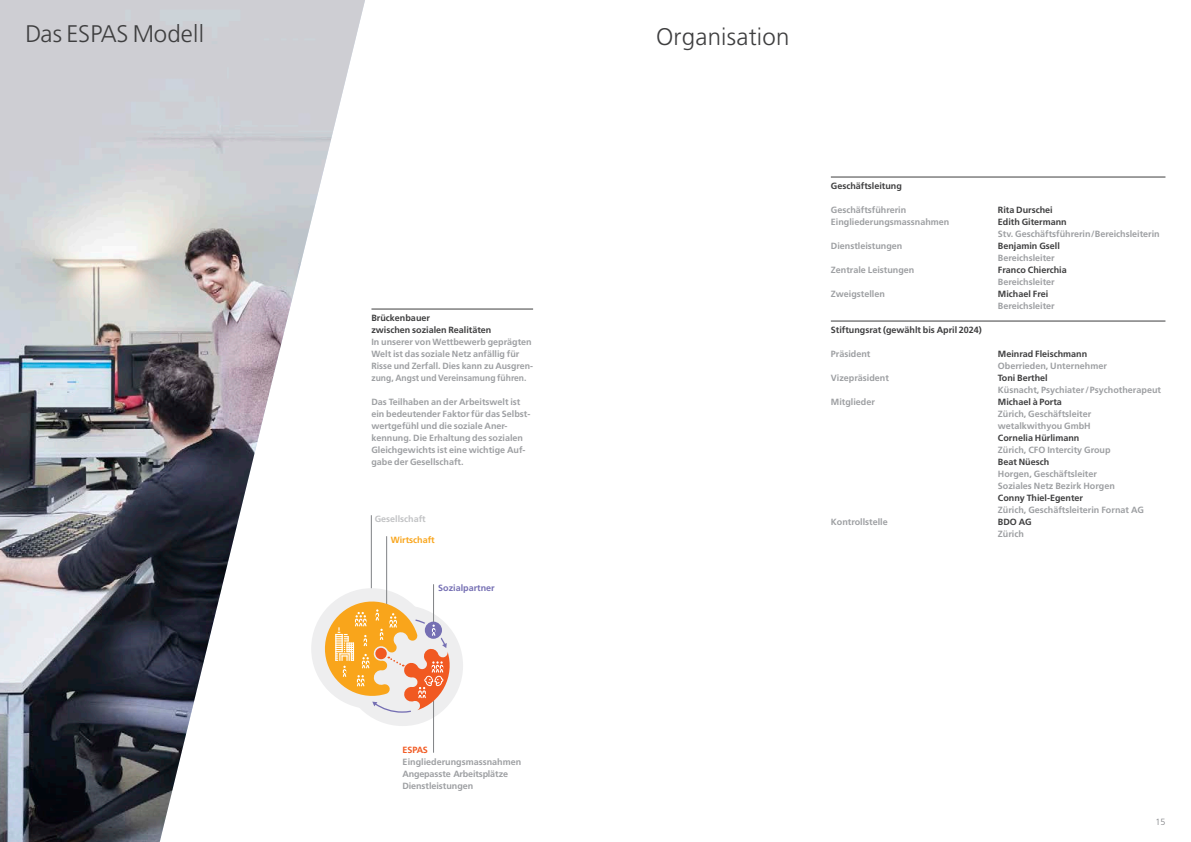
<style>
.page{position:relative;width:1191px;height:842px;background:#fff}
.page>*{position:absolute;margin:0;border:0;box-sizing:border-box;transform-origin:0 0}
.t1{font:300 24px "Frutiger";letter-spacing:.01em;color:#3e3e3f}
.t2{font:700 9px/12px "Frutiger";color:#9d9fa2}
.t3{font:700 9px/12px "Frutiger";color:#3e3e3f}
.t4{font:700 9px "Frutiger";color:#756fb3}
.t5{font:700 9px "Frutiger";color:#c1c2c4}
.t6{font:700 9px "Frutiger";color:#f9a51b}
.t7{font:700 9px "Frutiger";letter-spacing:-.03em;color:#f15921}
.t8{font:300 9px "Frutiger";color:#808285}
</style>
<div class="page">
<img style="left:0;top:0;width:365px;height:842px">
<hr style="left:371px;top:515px;width:1px;height:77px;background:#808285">
<div style="left:311px;top:588px;width:121px;height:121px;background:#eeeeef;border-radius:50%"></div>
<div style="left:342px;top:605px;width:121px;height:121px;background:#eeeeef;border-radius:50%"></div>
<hr style="left:433px;top:697px;width:1px;height:56px;background:#808285">
<hr style="left:433px;top:584px;width:1px;height:40px;background:#808285">
<hr style="left:386px;top:536px;width:1px;height:70px;background:#808285">
<svg style="left:319px;top:596px;width:136px;height:117px"></svg>
<hr style="left:371px;top:309px;width:162px;height:1px;background:#3e3e3f">
<hr style="left:831px;top:177px;width:334px;height:1px;background:#3e3e3f">
<hr style="left:831px;top:321px;width:334px;height:1px;background:#3e3e3f">
<h1 class="t1" style="left:26px;top:20px;width:180px">Das ESPAS Modell</h1>
<p class="t3" style="left:371px;top:312px;width:121px">Brückenbauer<br>zwischen sozialen Realitäten</p>
<p class="t2" style="left:371px;top:336px;width:163px">In unserer von Wettbewerb geprägten Welt ist das soziale Netz anfällig für Risse und Zerfall. Dies kann zu Ausgren&shy;zung, Angst und Vereinsamung führen.</p>
<p class="t2" style="left:371px;top:396px;width:160px">Das Teilhaben an der Arbeitswelt ist ein bedeutender Faktor für das Selbst&shy;wertgefühl und die soziale Aner&shy;kennung. Die Erhaltung des sozialen Gleichgewichts ist eine wichtige Auf&shy;gabe der Gesellschaft.</p>
<p class="t5" style="left:375px;top:513px;width:53px">Gesellschaft</p>
<p class="t6" style="left:391px;top:534px;width:46px">Wirtschaft</p>
<p class="t4" style="left:438px;top:583px;width:58px">Sozialpartner</p>
<p class="t7" style="left:403px;top:744px;width:27px">ESPAS</p>
<p class="t2" style="left:403px;top:756px;width:120px">Eingliederungsmassnahmen<br>Angepasste Arbeitsplätze<br>Dienstleistungen</p>
<h1 class="t1" style="left:656px;top:23px;width:135px">Organisation</h1>
<p class="t3" style="left:831px;top:180px;width:73px">Geschäftsleitung</p>
<p class="t2" style="left:831px;top:204px;width:77px">Geschäftsführerin</p>
<p class="t3" style="left:998px;top:204px;width:56px">Rita Durschei</p>
<p class="t2" style="left:831px;top:216px;width:120px">Eingliederungsmassnahmen</p>
<p class="t3" style="left:998px;top:216px;width:70px">Edith Gitermann</p>
<p class="t2" style="left:998px;top:228px;width:163px">Stv. Geschäftsführerin/Bereichsleiterin</p>
<p class="t2" style="left:831px;top:240px;width:73px">Dienstleistungen</p>
<p class="t3" style="left:998px;top:240px;width:64px">Benjamin Gsell</p>
<p class="t2" style="left:998px;top:252px;width:58px">Bereichsleiter</p>
<p class="t2" style="left:831px;top:264px;width:85px">Zentrale Leistungen</p>
<p class="t3" style="left:998px;top:264px;width:70px">Franco Chierchia</p>
<p class="t2" style="left:998px;top:276px;width:58px">Bereichsleiter</p>
<p class="t2" style="left:831px;top:288px;width:56px">Zweigstellen</p>
<p class="t3" style="left:998px;top:288px;width:52px">Michael Frei</p>
<p class="t2" style="left:998px;top:300px;width:58px">Bereichsleiter</p>
<p class="t3" style="left:831px;top:324px;width:152px">Stiftungsrat (gewählt bis April 2024)</p>
<p class="t2" style="left:831px;top:348px;width:41px">Präsident</p>
<p class="t3" style="left:998px;top:348px;width:91px">Meinrad Fleischmann</p>
<p class="t2" style="left:998px;top:360px;width:110px">Oberrieden, Unternehmer</p>
<p class="t2" style="left:831px;top:372px;width:60px">Vizepräsident</p>
<p class="t3" style="left:998px;top:372px;width:51px">Toni Berthel</p>
<p class="t2" style="left:998px;top:384px;width:165px">Küsnacht, Psychiater/Psychotherapeut</p>
<p class="t2" style="left:831px;top:395px;width:46px">Mitglieder</p>
<p class="t3" style="left:998px;top:395px;width:66px">Michael à Porta</p>
<p class="t2" style="left:998px;top:407px;width:95px">Zürich, Geschäftsleiter wetalkwithyou GmbH</p>
<p class="t3" style="left:998px;top:431px;width:83px">Cornelia Hürlimann</p>
<p class="t2" style="left:998px;top:443px;width:114px">Zürich, CFO Intercity Group</p>
<p class="t3" style="left:998px;top:455px;width:53px">Beat Nüesch</p>
<p class="t2" style="left:998px;top:467px;width:119px">Horgen, Geschäftsleiter<br>Soziales Netz Bezirk Horgen</p>
<p class="t3" style="left:998px;top:491px;width:87px">Conny Thiel-Egenter</p>
<p class="t2" style="left:998px;top:503px;width:147px">Zürich, Geschäftsleiterin Fornat AG</p>
<p class="t2" style="left:831px;top:515px;width:58px">Kontrollstelle</p>
<p class="t3" style="left:998px;top:515px;width:35px">BDO AG</p>
<p class="t2" style="left:998px;top:527px;width:28px">Zürich</p>
<p class="t8" style="left:1155px;top:817px;width:12px">15</p>
</div>
